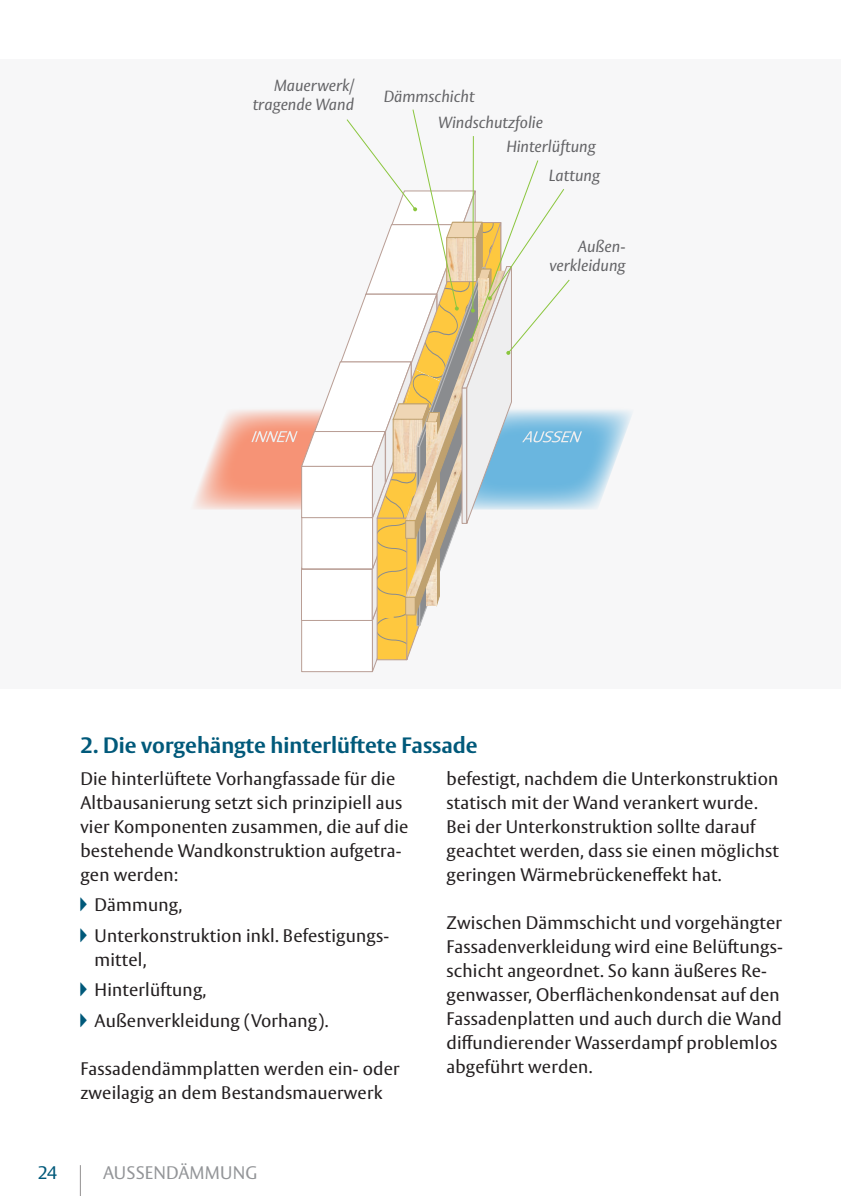
<style>
.page{position:relative;width:842px;height:1196px;background:#fff}
.page>*{position:absolute;margin:0;border:0;box-sizing:border-box;transform-origin:0 0}
.t1{font:700 22px "Vesta Pro";color:#00597a}
.t2{font:18px/24px "Vesta Pro";letter-spacing:.01em;color:#231f20}
.t3{font:18px "Vesta Pro";letter-spacing:.01em;color:#939598}
.t4{font:18px "Vesta Pro";color:#00597a}
.t5{font:italic 16px/19.2px "Vesta Pro";color:#636366;text-align:right}
</style>
<div class="page">
<div style="left:0;top:59px;width:840px;height:629px;background:#f7f7f8"></div>
<svg style="left:194px;top:109px;width:438px;height:564px"></svg>
<hr style="left:80px;top:1165px;width:1px;height:31px;background:#231f20">
<p class="t5" style="left:253px;top:76px;width:102px">Mauerwerk/ tragende Wand</p>
<p class="t5" style="left:383px;top:86px;width:92px">Dämmschicht</p>
<p class="t5" style="left:506px;top:110px;width:91px;line-height:24.4px;text-align:left;text-indent:-68px">Windschutzfolie<br>Hinterlüftung</p>
<p class="t5" style="left:548px;top:166px;width:53px">Lattung</p>
<p class="t5" style="left:549px;top:236px;width:78px">Außen&shy;verkleidung</p>
<p class="t1" style="left:80px;top:731px;width:398px">2. Die vorgehängte hinterlüftete Fassade</p>
<p class="t2" style="left:80px;top:766px;width:329px">Die hinterlüftete Vorhangfassade für die Altbausanierung setzt sich prinzipiell aus vier Komponenten zusammen, die auf die bestehende Wandkonstruktion aufgetra&shy;gen werden:</p>
<p class="t2" style="left:94px;top:889px;width:296px;line-height:30.4px">Dämmung,<br>Unterkonstruktion inkl. Befestigungs-</p>
<p class="t2" style="left:94px;top:943px;width:233px;line-height:30.6px">mittel,<br>Hinterlüftung,<br>Außenverkleidung (Vorhang).</p>
<p class="t2" style="left:80px;top:1056px;width:321px">Fassadendämmplatten werden ein- oder zweilagig an dem Bestandsmauerwerk</p>
<p class="t2" style="left:446px;top:766px;width:334px">befestigt, nachdem die Unterkonstruktion statisch mit der Wand verankert wurde.<br>Bei der Unterkonstruktion sollte darauf geachtet werden, dass sie einen möglichst geringen Wärmebrückeneffekt hat.</p>
<p class="t2" style="left:446px;top:910px;width:338px">Zwischen Dämmschicht und vorgehängter Fassadenverkleidung wird eine Belüftungs&shy;schicht angeordnet. So kann äußeres Re&shy;genwasser, Oberflächenkondensat auf den Fassadenplatten und auch durch die Wand diffundierender Wasserdampf problemlos abgeführt werden.</p>
<p class="t4" style="left:38px;top:1161px;width:21px">24</p>
<p class="t3" style="left:103px;top:1161px;width:156px">AUSSENDÄMMUNG</p>
</div>
